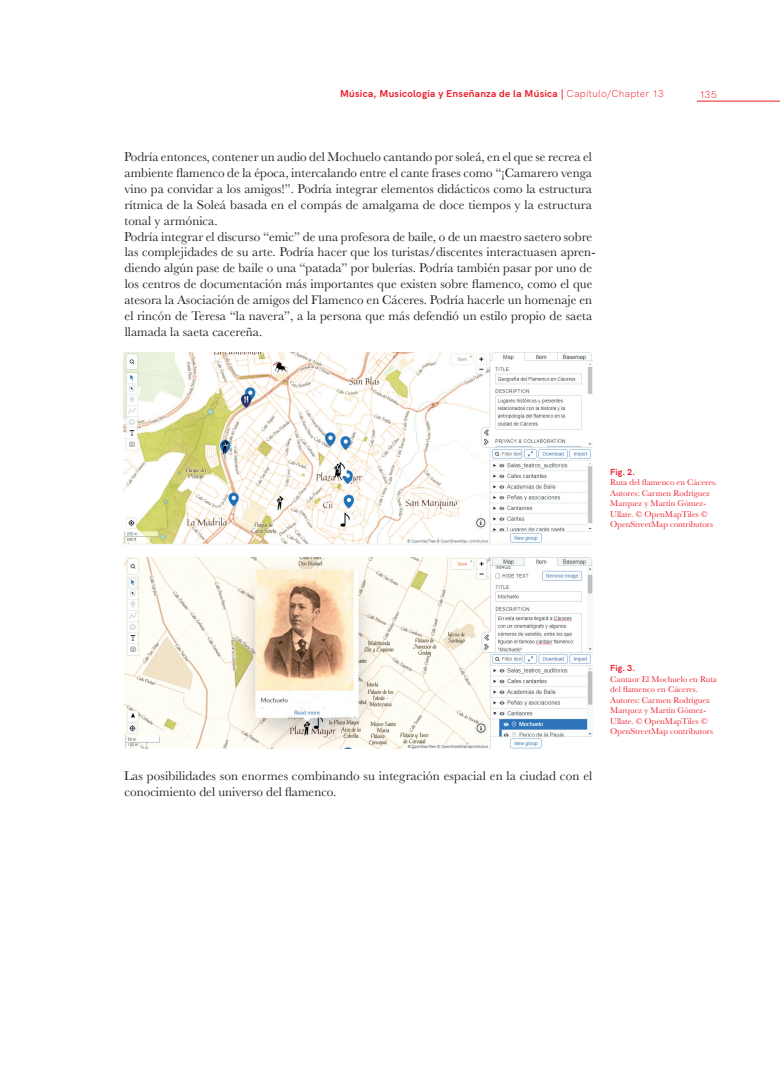
<style>
.page{position:relative;width:780px;height:1088px;background:#fff}
.page>*{position:absolute;margin:0;border:0;box-sizing:border-box;transform-origin:0 0}
.t1{font:13.12px/15.9px "Baskerville";color:#231f20}
.t2{font:700 10px "HK Grotesk";letter-spacing:.025em;color:#ee1f2d}
.t3{font:300 10px "HK Grotesk";color:#ee1d23}
.t4{font:8.75px/10.5px "Baskerville";color:#ee1f2d}
.t5{font:700 8.75px "HK Grotesk";color:#ee1f2d}
.s1{font-weight:300}
</style>
<div class="page">
<hr style="left:696px;top:101px;width:84px;height:1px;background:#ee1d23">
<img style="left:124px;top:352px;width:468px;height:195px">
<img style="left:124px;top:557px;width:469px;height:192px">
<p class="t2" style="left:340px;top:86px;width:325px">Música, Musicologia y Enseñanza de la Música | <span class="s1">Capítulo/Chapter 13</span></p>
<p class="t3" style="left:699px;top:86px;width:19px">135</p>
<p class="t1" style="left:124px;top:149px;width:473px">Podría entonces, contener un audio del Mochuelo cantando por soleá, en el que se recrea el ambiente flamenco de la época, intercalando entre el cante frases como “¡Camarero venga vino pa convidar a los amigos!”. Podría integrar elementos didácticos como la estructura rítmica de la Soleá basada en el compás de amalgama de doce tiempos y la estructura tonal y armónica.<br>Podría integrar el discurso “emic” de una profesora de baile, o de un maestro saetero sobre las complejidades de su arte. Podría hacer que los turistas/discentes interactuasen apren&shy;diendo algún pase de baile o una “patada” por bulerías. Podría también pasar por uno de los centros de documentación más importantes que existen sobre flamenco, como el que atesora la Asociación de amigos del Flamenco en Cáceres. Podría hacerle un homenaje en el rincón de Teresa “la navera”, a la persona que más defendió un estilo propio de saeta llamada la saeta cacereña.</p>
<p class="t5" style="left:610px;top:465px;width:26px">Fig. 2.</p>
<p class="t4" style="left:610px;top:477px;width:108px">Ruta del flamenco en Cáceres.<br>Autores: Carmen Rodríguez<br>Marquez y Martín Gómez-<br>Ullate. © OpenMapTiles ©<br>OpenStreetMap contributors</p>
<p class="t1" style="left:124px;top:768px;width:469px">Las posibilidades son enormes combinando su integración espacial en la ciudad con el conocimiento del universo del flamenco.</p>
<p class="t5" style="left:610px;top:661px;width:26px">Fig. 3.</p>
<p class="t4" style="left:610px;top:673px;width:108px">Cantaor El Mochuelo en Ruta del flamenco en Cáceres.<br>Autores: Carmen Rodríguez<br>Marquez y Martín Gómez-<br>Ullate. © OpenMapTiles ©<br>OpenStreetMap contributors</p>
</div>
